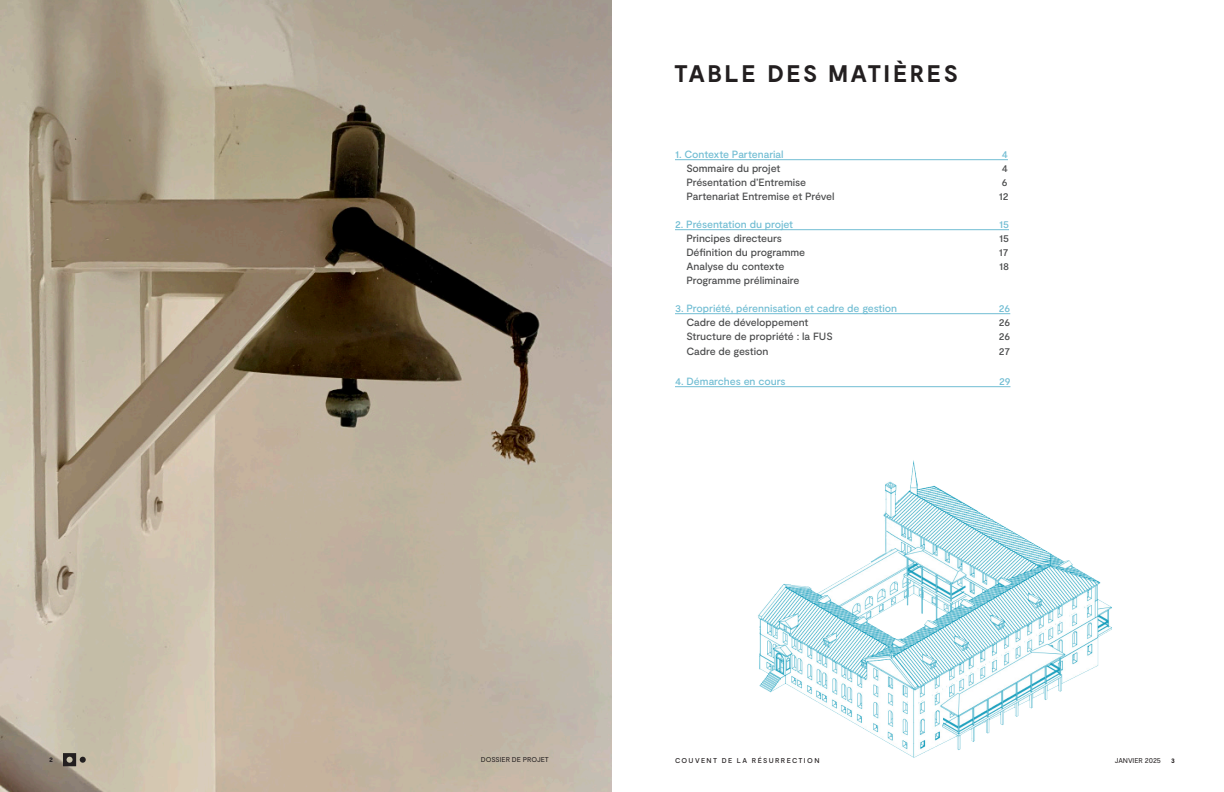
<style>
.page{position:relative;width:1224px;height:792px;background:#fff}
.page>*{position:absolute;margin:0;border:0;box-sizing:border-box;transform-origin:0 0}
.Grand_titre_24pts{font:700 24px "Moderat";letter-spacing:.1em;color:#231f20}
.Texte_courant_10_5pts{font:500 10.5px "Moderat";letter-spacing:-.005em;color:#4b4c4d}
.Texte_courant_10_5pts-2{font:500 10.5px "Moderat";letter-spacing:-.005em;color:#71bdd3}
.t1{font:7px "Moderat";letter-spacing:-.005em;color:#231f20}
.t2{font:500 7px "Moderat";letter-spacing:.195em;color:#231f20}
.t3{font:700 7px "Moderat";color:#231f20}
</style>
<div class="page">
<img style="left:0;top:0;width:612px;height:792px">
<img style="left:758px;top:460px;width:354px;height:298px">
<svg style="left:63px;top:753px;width:23px;height:13px"></svg>
<hr style="left:675px;top:159px;width:333px;height:1px;background:#71bdd3">
<hr style="left:675px;top:229px;width:334px;height:1px;background:#71bdd3">
<hr style="left:675px;top:313px;width:335px;height:1px;background:#71bdd3">
<hr style="left:675px;top:386px;width:335px;height:1px;background:#71bdd3">
<p class="Grand_titre_24pts" style="left:675px;top:60px;width:285px">TABLE DES MATIÈRES</p>
<p class="Texte_courant_10_5pts-2" style="left:675px;top:148px;width:110px">1. Contexte Partenarial</p>
<p class="Texte_courant_10_5pts-2" style="left:1002px;top:148px;width:8px">4</p>
<p class="Texte_courant_10_5pts" style="left:686px;top:162px;width:96px">Sommaire du projet</p>
<p class="Texte_courant_10_5pts" style="left:1002px;top:162px;width:8px">4</p>
<p class="Texte_courant_10_5pts" style="left:686px;top:176px;width:121px">Présentation d’Entremise</p>
<p class="Texte_courant_10_5pts" style="left:1002px;top:176px;width:7px">6</p>
<p class="Texte_courant_10_5pts" style="left:686px;top:190px;width:150px">Partenariat Entremise et Prével</p>
<p class="Texte_courant_10_5pts" style="left:999px;top:190px;width:11px">12</p>
<p class="Texte_courant_10_5pts-2" style="left:675px;top:218px;width:120px">2. Présentation du projet</p>
<p class="Texte_courant_10_5pts-2" style="left:999px;top:218px;width:11px">15</p>
<p class="Texte_courant_10_5pts" style="left:686px;top:232px;width:97px">Principes directeurs</p>
<p class="Texte_courant_10_5pts" style="left:999px;top:232px;width:11px">15</p>
<p class="Texte_courant_10_5pts" style="left:686px;top:246px;width:120px">Définition du programme</p>
<p class="Texte_courant_10_5pts" style="left:999px;top:246px;width:11px">17</p>
<p class="Texte_courant_10_5pts" style="left:686px;top:260px;width:100px">Analyse du contexte</p>
<p class="Texte_courant_10_5pts" style="left:999px;top:260px;width:12px">18</p>
<p class="Texte_courant_10_5pts" style="left:686px;top:274px;width:115px">Programme préliminaire</p>
<p class="Texte_courant_10_5pts-2" style="left:675px;top:302px;width:224px">3. Propriété, pérennisation et cadre de gestion</p>
<p class="Texte_courant_10_5pts-2" style="left:999px;top:302px;width:13px">26</p>
<p class="Texte_courant_10_5pts" style="left:686px;top:316px;width:124px">Cadre de développement</p>
<p class="Texte_courant_10_5pts" style="left:999px;top:316px;width:13px">26</p>
<p class="Texte_courant_10_5pts" style="left:686px;top:330px;width:148px">Structure de propriété : la FUS</p>
<p class="Texte_courant_10_5pts" style="left:999px;top:330px;width:13px">26</p>
<p class="Texte_courant_10_5pts" style="left:686px;top:345px;width:84px">Cadre de gestion</p>
<p class="Texte_courant_10_5pts" style="left:999px;top:345px;width:13px">27</p>
<p class="Texte_courant_10_5pts-2" style="left:675px;top:375px;width:112px">4. Démarches en cours</p>
<p class="Texte_courant_10_5pts-2" style="left:999px;top:375px;width:13px">29</p>
<p class="t3" style="left:49px;top:756px;width:5px">2</p>
<p class="t1" style="left:481px;top:756px;width:70px">DOSSIER DE PROJET</p>
<p class="t2" style="left:675px;top:756px;width:146px">COUVENT DE LA RÉSURRECTION</p>
<p class="t1" style="left:1115px;top:756px;width:48px">JANVIER 2025</p>
<p class="t3" style="left:1171px;top:756px;width:5px">3</p>
</div>
